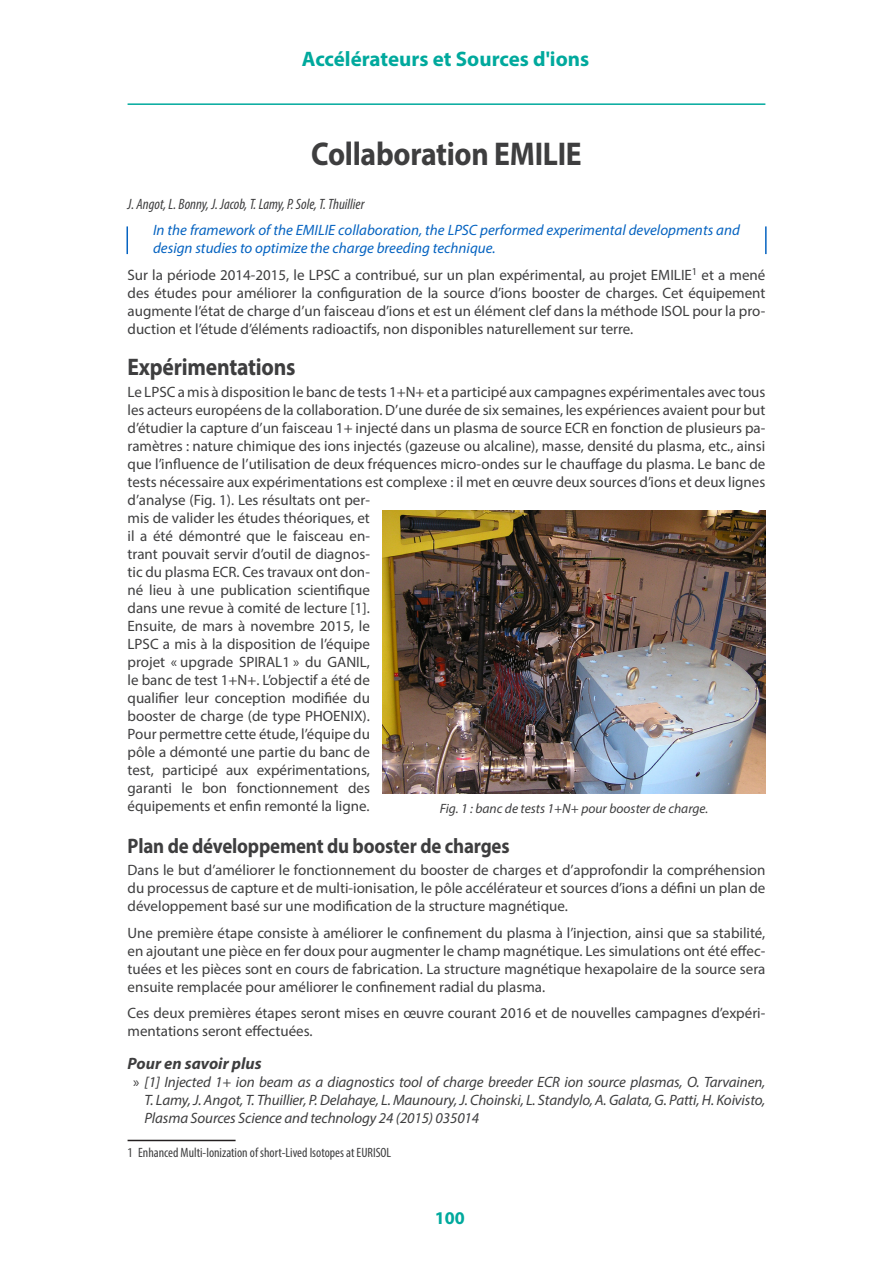
<style>
.page{position:relative;width:893px;height:1263px;background:#fff}
.page>*{position:absolute;margin:0;border:0;box-sizing:border-box;transform-origin:0 0}
.titre_d_expérience{font:700 33px "Myriad Pro";letter-spacing:-.01em;color:#3e3e3f;scale:.9 1}
.sous-titre{font:700 24px "Myriad Pro";letter-spacing:-.01em;color:#3e3e3f;scale:.9 1}
.sous-titre-2{font:700 21px "Myriad Pro";letter-spacing:-.01em;color:#3e3e3f;scale:.9 1}
.t1{font:700 21px "Myriad Pro";color:#00a99d}
.t2{font:700 18px "Myriad Pro";color:#00a99d}
.Pour_en_savoir_plu{font:italic 700 16.5px "Myriad Pro";color:#3e3e3f}
.corps_de_texte{font:15px/18px "Myriad Pro";color:#3e3e3f;text-align:justify}
.t3{font:italic 15px/18px "Myriad Pro";letter-spacing:-.01em;color:#3e3e3f;text-align:justify}
.abstract{font:italic 15px/18px "Myriad Pro";color:#0563c1}
.collaborateurs{font:italic condensed 15px "Myriad Pro";color:#3e3e3f}
.références{font:condensed 13.5px "Myriad Pro";color:#3e3e3f}
.t4{font:italic 13.5px "Myriad Pro";color:#3e3e3f}
.s1{font-style:normal}
</style>
<div class="page">
<hr style="left:128px;top:103px;width:637px;height:2px;background:#00a99d">
<hr style="left:128px;top:1140px;width:108px;height:1px;background:#231f20">
<img style="left:383px;top:511px;width:382px;height:282px">
<hr style="left:126px;top:226px;width:2px;height:28px;background:#0563c1">
<hr style="left:765px;top:226px;width:2px;height:28px;background:#0563c1">
<h3 class="t1" style="left:302px;top:46px;width:289px">Accélérateurs et Sources d'ions</h3>
<p class="titre_d_expérience" style="left:311px;top:132px;width:302px">Collaboration EMILIE</p>
<p class="collaborateurs" style="left:128px;top:195px;width:238px">J. Angot, L. Bonny, J. Jacob, T. Lamy, P. Sole, T. Thuillier</p>
<p class="abstract" style="left:153px;top:221px;width:588px">In the framework of the EMILIE collaboration, the LPSC performed experimental developments and design studies to optimize the charge breeding technique.</p>
<p class="corps_de_texte" style="left:128px;top:265px;width:639px">Sur la période 2014-2015, le LPSC a contribué, sur un plan expérimental, au projet EMILIE<sup>1</sup> et a mené des études pour améliorer la configuration de la source d’ions booster de charges. Cet équipement augmente l’état de charge d’un faisceau d’ions et est un élément clef dans la méthode ISOL pour la pro&shy;duction et l’étude d’éléments radioactifs, non disponibles naturellement sur terre.</p>
<p class="sous-titre" style="left:128px;top:351px;width:188px">Expérimentations</p>
<p class="corps_de_texte" style="left:128px;top:383px;width:639px;text-align:left">Le LPSC a mis à disposition le banc de tests 1+N+ et a participé aux campagnes expérimentales avec tous les acteurs européens de la collaboration. D’une durée de six semaines, les expériences avaient pour but d’étudier la capture d’un faisceau 1+ injecté dans un plasma de source ECR en fonction de plusieurs pa&shy;ramètres : nature chimique des ions injectés (gazeuse ou alcaline), masse, densité du plasma, etc., ainsi que l’influence de l’utilisation de deux fréquences micro-ondes sur le chauffage du plasma. Le banc de tests nécessaire aux expérimentations est complexe : il met en œuvre deux sources d’ions et deux lignes d’analyse (Fig. 1). Les résultats ont per-<br>mis de valider les études théoriques, et<br>il a été démontré que le faisceau en-<br>trant pouvait servir d’outil de diagnos-<br>tic du plasma ECR. Ces travaux ont don-<br>né lieu à une publication scientifique<br>dans une revue à comité de lecture [1].<br>Ensuite, de mars à novembre 2015, le<br>LPSC a mis à la disposition de l’équipe<br>projet « upgrade SPIRAL1 » du GANIL,<br>le banc de test 1+N+. L’objectif a été de<br>qualifier leur conception modifiée du<br>booster de charge (de type PHOENIX).<br>Pour permettre cette étude, l’équipe du<br>pôle a démonté une partie du banc de<br>test, participé aux expérimentations,<br>garanti le bon fonctionnement des<br>équipements et enfin remonté la ligne.</p>
<p class="sous-titre-2" style="left:128px;top:832px;width:426px">Plan de développement du booster de charges</p>
<p class="corps_de_texte" style="left:128px;top:861px;width:639px">Dans le but d’améliorer le fonctionnement du booster de charges et d’approfondir la compréhension du processus de capture et de multi-ionisation, le pôle accélérateur et sources d’ions a défini un plan de développement basé sur une modification de la structure magnétique.</p>
<p class="corps_de_texte" style="left:128px;top:923px;width:639px">Une première étape consiste à améliorer le confinement du plasma à l’injection, ainsi que sa stabilité, en ajoutant une pièce en fer doux pour augmenter le champ magnétique. Les simulations ont été effec&shy;tuées et les pièces sont en cours de fabrication. La structure magnétique hexapolaire de la source sera ensuite remplacée pour améliorer le confinement radial du plasma.</p>
<p class="corps_de_texte" style="left:128px;top:1004px;width:639px">Ces deux premières étapes seront mises en œuvre courant 2016 et de nouvelles campagnes d’expéri&shy;mentations seront effectuées.</p>
<p class="Pour_en_savoir_plu" style="left:128px;top:1052px;width:136px">Pour en savoir plus</p>
<p class="t3" style="left:145px;top:1072px;width:622px;text-indent:-12px"><span class="s1">»</span> [1] Injected 1+ ion beam as a diagnostics tool of charge breeder ECR ion source plasmas, O. Tarvainen, T. Lamy, J. Angot, T. Thuillier, P. Delahaye, L. Maunoury, J. Choinski, L. Standylo, A. Galata, G. Patti, H. Koivisto, Plasma Sources Science and technology 24 (2015) 035014</p>
<p class="références" style="left:128px;top:1144px;width:265px">1 Enhanced Multi-Ionization of short-Lived Isotopes at EURISOL</p>
<p class="t4" style="left:440px;top:800px;width:270px">Fig. 1 : banc de tests 1+N+ pour booster de charge.</p>
<p class="t2" style="left:435px;top:1206px;width:31px">100</p>
</div>
